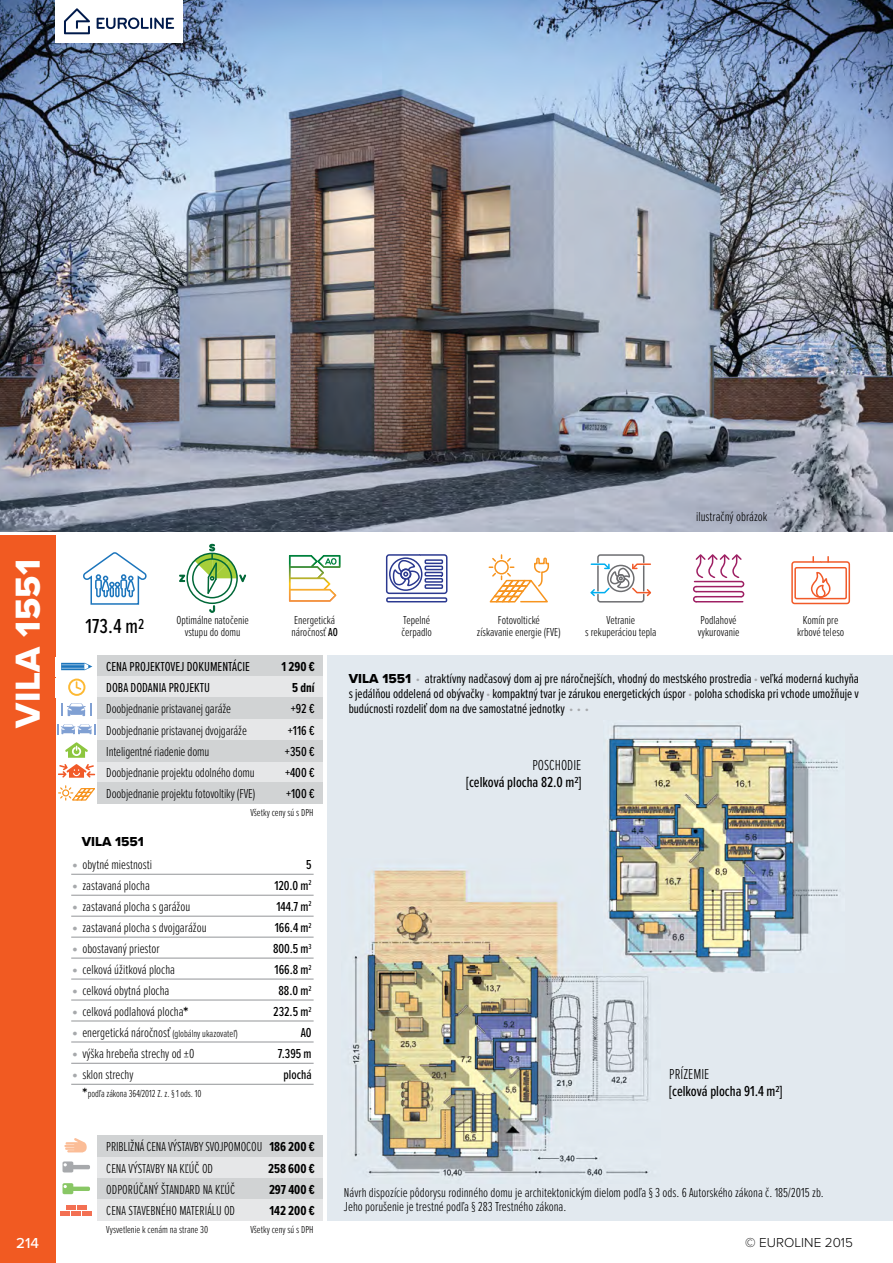
<style>
.page{position:relative;width:893px;height:1263px;background:#fff}
.page>*{position:absolute;margin:0;border:0;box-sizing:border-box;transform-origin:0 0}
.t1{font:300 45px "Proxima Nova Ex Cn";color:#a7a9ac}
.t2{font:36px "Proxima Nova Extrabld";letter-spacing:.01em;color:#fff}
.t3{font:500 21px "Proxima Nova Ex Cn";color:#000}
.t4{font:500 15px "Proxima Nova Ex Cn";color:#000}
.t5{font:300 15px "Proxima Nova Ex Cn";color:#000}
.t6{font:500 15px "Proxima Nova";color:#fff}
.t7{font:300 13.5px/21px "Proxima Nova Ex Cn";color:#000}
.t8{font:13.5px/15px "Proxima Nova Ex Cn";color:#000;text-align:justify}
.t9{font:500 13.5px/21px "Proxima Nova Ex Cn";color:#000;text-align:right}
.t10{font:700 13.5px/21.3px "Proxima Nova Ex Cn";color:#000;text-align:justify}
.t11{font:300 13.5px "Proxima Nova";color:#000}
.t12{font:13.5px "Proxima Nova Extrabld";color:#000}
.t13{font:300 12px/12px "Proxima Nova Ex Cn";color:#000;text-align:center}
.t14{font:300 10.5px "Proxima Nova Ex Cn";color:#000}
.s1{font-weight:500}
.s2{font-weight:700;font-size:15px}
.s3{font-size:10.5px}
.s4{font-family:"Proxima Nova Extrabld"}
.s5{font-weight:900;color:#a7a9ac}
</style>
<div class="page">
<svg style="left:289px;top:555px;width:51px;height:47px"></svg>
<svg style="left:385px;top:554px;width:63px;height:49px"></svg>
<svg style="left:693px;top:554px;width:52px;height:49px"></svg>
<svg style="left:590px;top:554px;width:62px;height:49px"></svg>
<svg style="left:791px;top:557px;width:60px;height:48px"></svg>
<div style="left:186px;top:553px;width:52px;height:51px;border:2px solid #006838;border-radius:50%"></div>
<div style="left:192px;top:558px;width:40px;height:40px;border:2px solid #006838;border-radius:50%"></div>
<svg style="left:209px;top:605px;width:6px;height:8px"></svg>
<svg style="left:179px;top:575px;width:6px;height:7px"></svg>
<svg style="left:194px;top:544px;width:52px;height:51px"></svg>
<svg style="left:488px;top:555px;width:62px;height:48px"></svg>
<img style="left:0;top:0;width:893px;height:531px">
<svg style="left:55px;top:719px;width:43px;height:21px"></svg>
<svg style="left:58px;top:724px;width:37px;height:10px"></svg>
<div style="left:327px;top:655px;width:566px;height:565px;background:#e2e9ef"></div>
<img style="left:352px;top:870px;width:297px;height:307px">
<img style="left:604px;top:725px;width:234px;height:247px">
<div style="left:0;top:536px;width:55px;height:727px;background:#f15a22"></div>
<div style="left:55px;top:0;width:128px;height:43px;background:#fff"></div>
<svg style="left:64px;top:8px;width:26px;height:26px"></svg>
<svg style="left:97px;top:18px;width:77px;height:11px"></svg>
<svg style="left:61px;top:663px;width:31px;height:7px"></svg>
<svg style="left:68px;top:678px;width:17px;height:18px"></svg>
<svg style="left:61px;top:703px;width:31px;height:13px"></svg>
<svg style="left:65px;top:742px;width:23px;height:16px"></svg>
<svg style="left:58px;top:764px;width:37px;height:14px"></svg>
<div style="left:98px;top:655px;width:225px;height:21px;background:#d1d3d4"></div>
<div style="left:98px;top:676px;width:225px;height:21px;background:#e6e7e8"></div>
<div style="left:98px;top:719px;width:225px;height:21px;background:#e6e7e8"></div>
<div style="left:98px;top:761px;width:225px;height:21px;background:#e6e7e8"></div>
<div style="left:98px;top:740px;width:225px;height:21px;background:#d1d3d4"></div>
<div style="left:98px;top:697px;width:225px;height:22px;background:#d1d3d4"></div>
<svg style="left:59px;top:786px;width:36px;height:15px"></svg>
<div style="left:98px;top:782px;width:225px;height:22px;background:#d1d3d4"></div>
<svg style="left:83px;top:552px;width:64px;height:53px"></svg>
<svg style="left:64px;top:1138px;width:23px;height:14px"></svg>
<svg style="left:63px;top:1183px;width:27px;height:11px"></svg>
<div style="left:66px;top:1205px;width:10px;height:5px;background:#f37053"></div>
<div style="left:77px;top:1205px;width:10px;height:5px;background:#f37053"></div>
<div style="left:60px;top:1211px;width:10px;height:5px;background:#f37053"></div>
<div style="left:71px;top:1211px;width:10px;height:5px;background:#f37053"></div>
<div style="left:82px;top:1211px;width:10px;height:5px;background:#f37053"></div>
<svg style="left:63px;top:1161px;width:27px;height:11px"></svg>
<div style="left:98px;top:1157px;width:225px;height:21px;background:#e6e7e8"></div>
<div style="left:98px;top:1135px;width:225px;height:22px;background:#d1d3d4"></div>
<div style="left:98px;top:1178px;width:225px;height:21px;background:#d1d3d4"></div>
<div style="left:98px;top:1199px;width:225px;height:21px;background:#e6e7e8"></div>
<hr style="left:71px;top:874px;width:243px;height:1px;background:#939598">
<hr style="left:71px;top:895px;width:243px;height:1px;background:#939598">
<hr style="left:71px;top:916px;width:243px;height:1px;background:#939598">
<hr style="left:71px;top:937px;width:243px;height:1px;background:#939598">
<hr style="left:71px;top:958px;width:243px;height:1px;background:#939598">
<hr style="left:71px;top:979px;width:243px;height:1px;background:#939598">
<hr style="left:71px;top:1000px;width:243px;height:1px;background:#939598">
<hr style="left:71px;top:1020px;width:243px;height:1px;background:#939598">
<hr style="left:71px;top:1041px;width:243px;height:1px;background:#939598">
<hr style="left:71px;top:1063px;width:243px;height:1px;background:#939598">
<hr style="left:71px;top:1084px;width:243px;height:1px;background:#939598">
<h2 class="t2" style="left:1px;top:728px;width:170px;rotate:-90deg">VILA 1551</h2>
<p class="t6" style="left:16px;top:1231px;width:24px">214</p>
<p class="t7" style="left:696px;top:505px;width:73px">ilustračný obrázok</p>
<h3 class="t3" style="left:85px;top:611px;width:60px">173.4 m<sup>2</sup></h3>
<p class="t13" style="left:177px;top:613px;width:74px">Optimálne natočenie vstupu do domu</p>
<p class="t13" style="left:291px;top:613px;width:48px;text-align:left">Energetická náročnosť <span class="s1">A0</span></p>
<p class="t13" style="left:401px;top:613px;width:32px;text-align:left">Tepelné čerpadlo</p>
<p class="t13" style="left:698px;top:613px;width:43px;text-align:left">Podlahové vykurovanie</p>
<p class="t13" style="left:477px;top:613px;width:85px">Fotovoltické<br>získavanie energie (FVE)</p>
<p class="t13" style="left:585px;top:613px;width:73px">Vetranie<br>s rekuperáciou tepla</p>
<p class="t13" style="left:797px;top:613px;width:49px">Komín pre krbové teleso</p>
<p class="t8" style="left:106px;top:655px;width:145px;line-height:21.3px">CENA PROJEKTOVEJ DOKUMENTÁCIE<br>DOBA DODANIA PROJEKTU</p>
<p class="t7" style="left:106px;top:719px;width:142px">Doobjednanie pristavanej dvojgaráže</p>
<p class="t7" style="left:106px;top:698px;width:126px">Doobjednanie pristavanej garáže</p>
<p class="t7" style="left:106px;top:740px;width:150px">Inteligentné riadenie domu<br>Doobjednanie projektu odolného domu</p>
<p class="t10" style="left:281px;top:655px;width:35px">1 290 €</p>
<p class="t10" style="left:292px;top:677px;width:24px">5 dní</p>
<p class="t9" style="left:288px;top:719px;width:28px">+116 €</p>
<p class="t9" style="left:291px;top:698px;width:25px">+92 €</p>
<p class="t9" style="left:285px;top:740px;width:31px;text-align:left">+350 € +400 €</p>
<p class="t7" style="left:106px;top:783px;width:150px">Doobjednanie projektu fotovoltiky (FVE)</p>
<p class="t9" style="left:286px;top:783px;width:30px">+100 €</p>
<p class="t12" style="left:82px;top:832px;width:64px">VILA 1551</p>
<p class="t7" style="left:82px;top:853px;width:157px">obytné miestnosti<br>zastavaná plocha<br>zastavaná plocha s garážou<br>zastavaná plocha s dvojgarážou obostavaný priestor<br>celková úžitková plocha<br>celková obytná plocha<br>celková podlahová plocha<span class="s2">* </span>energetická náročnosť <span class="s3">(globálny ukazovateľ) </span>výška hrebeňa strechy od ±0<br>sklon strechy</p>
<p class="t14" style="left:82px;top:1086px;width:120px"><span class="s2">*</span>podľa zákona 364/2012 Z. z. § 1 ods. 10</p>
<h1 class="t1" style="left:70px;top:819px;width:11px">.</h1>
<h1 class="t1" style="left:70px;top:840px;width:11px">.</h1>
<h1 class="t1" style="left:70px;top:861px;width:11px">.</h1>
<h1 class="t1" style="left:70px;top:882px;width:11px">.</h1>
<h1 class="t1" style="left:70px;top:903px;width:11px">.</h1>
<h1 class="t1" style="left:70px;top:924px;width:11px">.</h1>
<h1 class="t1" style="left:70px;top:945px;width:11px">.</h1>
<h1 class="t1" style="left:70px;top:966px;width:11px">.</h1>
<h1 class="t1" style="left:70px;top:987px;width:11px">.</h1>
<h1 class="t1" style="left:70px;top:1008px;width:11px">.</h1>
<h1 class="t1" style="left:70px;top:1029px;width:11px">.</h1>
<p class="t14" style="left:251px;top:805px;width:65px">Všetky ceny sú s DPH</p>
<p class="t9" style="left:273px;top:853px;width:40px">5<br>120.0 m<sup>2<br></sup>144.7 m<sup>2<br></sup>166.4 m<sup>2<br></sup>800.5 m<sup>3<br></sup>166.8 m<sup>2<br></sup>88.0 m<sup>2<br></sup>232.5 m<sup>2<br></sup>A0<br>7.395 m plochá</p>
<p class="t7" style="left:106px;top:1135px;width:157px">PRIBLIŽNÁ CENA VÝSTAVBY SVOJPOMOCOU<br>CENA VÝSTAVBY NA KĽÚČ OD<br>ODPORÚČANÝ ŠTANDARD NA KĽÚČ<br>CENA STAVEBNÉHO MATERIÁLU OD</p>
<p class="t10" style="left:269px;top:1136px;width:47px">186 200 €</p>
<p class="t10" style="left:268px;top:1157px;width:48px">258 600 € 297 400 € 142 200 €</p>
<p class="t14" style="left:106px;top:1222px;width:103px">Vysvetlenie k cenám na strane 30</p>
<p class="t14" style="left:251px;top:1222px;width:65px">Všetky ceny sú s DPH</p>
<p class="t8" style="left:349px;top:670px;width:512px"><span class="s4">VILA 1551</span> <span class="s5">.</span> atraktívny nadčasový dom aj pre náročnejších, vhodný do mestského prostredia <span class="s5">.</span> veľká moderná kuchyňa s jedálňou oddelená od obývačky <span class="s5">.</span> kompaktný tvar je zárukou energetických úspor <span class="s5">.</span> poloha schodiska pri vchode umožňuje v budúcnosti rozdeliť dom na dve samostatné jednotky <span class="s5">. . .</span></p>
<p class="t5" style="left:532px;top:754px;width:50px">POSCHODIE</p>
<p class="t4" style="left:466px;top:771px;width:117px">[celková plocha 82.0 m2]</p>
<p class="t5" style="left:669px;top:1063px;width:42px">PRÍZEMIE</p>
<p class="t4" style="left:669px;top:1080px;width:115px">[celková plocha 91.4 m2]</p>
<p class="t7" style="left:344px;top:1185px;width:481px;line-height:13.5px">Návrh dispozície pôdorysu rodinného domu je architektonickým dielom podľa § 3 ods. 6 Autorského zákona č. 185/2015 zb.<br>Jeho porušenie je trestné podľa § 283 Trestného zákona.</p>
<p class="t11" style="left:745px;top:1232px;width:109px">© EUROLINE 2015</p>
</div>
